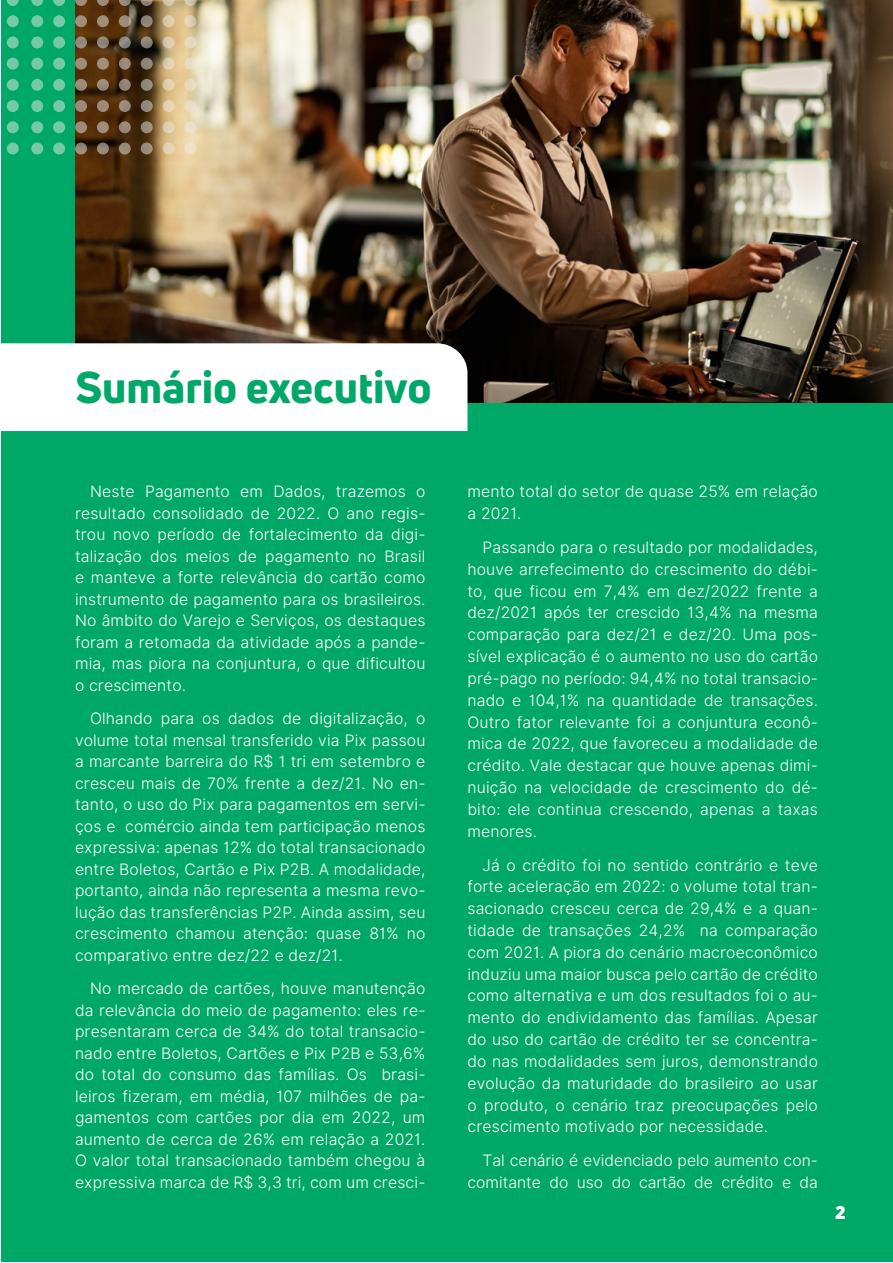
<style>
.page{position:relative;width:893px;height:1263px;background:#fff}
.page>*{position:absolute;margin:0;border:0;box-sizing:border-box;transform-origin:0 0}
.t1{font:800 43.5px "Uni Neue";color:#00a868}
.t2{font:900 18px "Uni Neue";color:#fff}
.t3{font:15.75px/21.5px "Inter Light BETA";letter-spacing:.01em;color:#fff;text-align:justify}
</style>
<div class="page">
<div style="left:1px;top:1px;width:891px;height:1261px;background:#00a868"></div>
<img style="left:75px;top:0;width:818px;height:403px">
<div style="left:1px;top:343px;width:466px;height:88px;background:#fff"></div>
<div style="left:7px;top:143px;width:12px;height:11px;background:#75c9a9;border-radius:50%"></div>
<svg style="left:7px;top:121px;width:12px;height:12px"></svg>
<svg style="left:7px;top:100px;width:12px;height:12px"></svg>
<svg style="left:7px;top:79px;width:12px;height:12px"></svg>
<svg style="left:7px;top:58px;width:12px;height:12px"></svg>
<svg style="left:7px;top:36px;width:12px;height:12px"></svg>
<svg style="left:7px;top:15px;width:12px;height:12px"></svg>
<svg style="left:7px;top:0;width:12px;height:6px"></svg>
<div style="left:184px;top:143px;width:12px;height:11px;background:#ece1c9;border-radius:50%"></div>
<div style="left:184px;top:121px;width:12px;height:12px;background:#eae0cb;border-radius:50%"></div>
<svg style="left:184px;top:100px;width:12px;height:12px"></svg>
<svg style="left:184px;top:79px;width:12px;height:12px"></svg>
<svg style="left:184px;top:58px;width:12px;height:12px"></svg>
<div style="left:184px;top:36px;width:12px;height:12px;background:#e4d8be;border-radius:50%"></div>
<svg style="left:184px;top:15px;width:12px;height:12px"></svg>
<svg style="left:184px;top:0;width:12px;height:6px"></svg>
<div style="left:163px;top:143px;width:12px;height:11px;background:#e3d3b5;border-radius:50%"></div>
<div style="left:163px;top:121px;width:12px;height:12px;background:#e0d1b4;border-radius:50%"></div>
<div style="left:163px;top:100px;width:12px;height:12px;background:#e4d4b6;border-radius:50%"></div>
<svg style="left:163px;top:79px;width:12px;height:12px"></svg>
<svg style="left:163px;top:58px;width:12px;height:12px"></svg>
<svg style="left:163px;top:36px;width:12px;height:12px"></svg>
<svg style="left:163px;top:15px;width:12px;height:12px"></svg>
<svg style="left:163px;top:0;width:12px;height:6px"></svg>
<div style="left:141px;top:143px;width:12px;height:11px;background:#988b7a;border-radius:50%"></div>
<svg style="left:141px;top:121px;width:12px;height:12px"></svg>
<svg style="left:141px;top:100px;width:12px;height:12px"></svg>
<svg style="left:141px;top:79px;width:12px;height:12px"></svg>
<svg style="left:141px;top:58px;width:12px;height:12px"></svg>
<svg style="left:141px;top:36px;width:12px;height:12px"></svg>
<svg style="left:141px;top:15px;width:12px;height:12px"></svg>
<svg style="left:141px;top:0;width:12px;height:6px"></svg>
<div style="left:119px;top:143px;width:12px;height:11px;background:#988a7a;border-radius:50%"></div>
<svg style="left:119px;top:121px;width:12px;height:12px"></svg>
<div style="left:119px;top:100px;width:12px;height:12px;background:#988979;border-radius:50%"></div>
<svg style="left:119px;top:79px;width:12px;height:12px"></svg>
<div style="left:119px;top:58px;width:12px;height:12px;background:#998a79;border-radius:50%"></div>
<svg style="left:119px;top:36px;width:12px;height:12px"></svg>
<svg style="left:119px;top:15px;width:12px;height:12px"></svg>
<svg style="left:119px;top:0;width:12px;height:6px"></svg>
<svg style="left:97px;top:143px;width:12px;height:11px"></svg>
<div style="left:97px;top:121px;width:12px;height:12px;background:#9f8b79;border-radius:50%"></div>
<svg style="left:97px;top:100px;width:12px;height:12px"></svg>
<svg style="left:97px;top:79px;width:12px;height:12px"></svg>
<div style="left:97px;top:58px;width:12px;height:12px;background:#a28f7a;border-radius:50%"></div>
<svg style="left:97px;top:36px;width:12px;height:12px"></svg>
<svg style="left:97px;top:15px;width:12px;height:12px"></svg>
<svg style="left:97px;top:0;width:12px;height:6px"></svg>
<svg style="left:75px;top:143px;width:12px;height:11px"></svg>
<div style="left:75px;top:121px;width:12px;height:12px;background:#a08b79;border-radius:50%"></div>
<svg style="left:75px;top:100px;width:12px;height:12px"></svg>
<svg style="left:75px;top:79px;width:12px;height:12px"></svg>
<div style="left:75px;top:58px;width:12px;height:12px;background:#a08d78;border-radius:50%"></div>
<svg style="left:75px;top:36px;width:12px;height:12px"></svg>
<svg style="left:75px;top:15px;width:12px;height:12px"></svg>
<svg style="left:75px;top:0;width:12px;height:6px"></svg>
<div style="left:53px;top:143px;width:12px;height:11px;background:#75c9a9;border-radius:50%"></div>
<svg style="left:53px;top:121px;width:12px;height:12px"></svg>
<svg style="left:53px;top:100px;width:12px;height:12px"></svg>
<svg style="left:53px;top:79px;width:12px;height:12px"></svg>
<div style="left:53px;top:58px;width:12px;height:12px;background:#75c9a9;border-radius:50%"></div>
<div style="left:53px;top:36px;width:12px;height:12px;background:#75c9a9;border-radius:50%"></div>
<svg style="left:53px;top:15px;width:12px;height:12px"></svg>
<svg style="left:53px;top:0;width:12px;height:6px"></svg>
<div style="left:31px;top:143px;width:12px;height:11px;background:#75c9a9;border-radius:50%"></div>
<svg style="left:31px;top:121px;width:12px;height:12px"></svg>
<div style="left:31px;top:100px;width:12px;height:12px;background:#75c9a9;border-radius:50%"></div>
<svg style="left:31px;top:79px;width:12px;height:12px"></svg>
<svg style="left:31px;top:58px;width:12px;height:12px"></svg>
<svg style="left:31px;top:36px;width:12px;height:12px"></svg>
<svg style="left:31px;top:15px;width:12px;height:12px"></svg>
<svg style="left:31px;top:0;width:12px;height:6px"></svg>
<p class="t1" style="left:75px;top:358px;width:358px">Sumário executivo</p>
<p class="t3" style="left:75px;top:481px;width:352px;text-indent:15px">Neste Pagamento em Dados, trazemos o resultado consolidado de 2022. O ano regis&shy;trou novo período de fortalecimento da digi&shy;talização dos meios de pagamento no Brasil e manteve a forte relevância do cartão como instrumento de pagamento para os brasileiros.<br>No âmbito do Varejo e Serviços, os destaques foram a retomada da atividade após a pande&shy;mia, mas piora na conjuntura, o que dificultou o crescimento.</p>
<p class="t3" style="left:75px;top:708px;width:352px;text-indent:15px">Olhando para os dados de digitalização, o volume total mensal transferido via Pix passou a marcante barreira do R$ 1 tri em setembro e cresceu mais de 70% frente a dez/21. No en&shy;tanto, o uso do Pix para pagamentos em servi&shy;ços e comércio ainda tem participação menos expressiva: apenas 12% do total transacionado entre Boletos, Cartão e Pix P2B. A modalidade, portanto, ainda não representa a mesma revo&shy;lução das transferências P2P. Ainda assim, seu crescimento chamou atenção: quase 81% no comparativo entre dez/22 e dez/21.</p>
<p class="t3" style="left:75px;top:978px;width:352px;text-indent:15px">No mercado de cartões, houve manutenção da relevância do meio de pagamento: eles re&shy;presentaram cerca de 34% do total transacio&shy;nado entre Boletos, Cartões e Pix P2B e 53,6% do total do consumo das famílias. Os brasi&shy;leiros fizeram, em média, 107 milhões de pa&shy;gamentos com cartões por dia em 2022, um aumento de cerca de 26% em relação a 2021.<br>O valor total transacionado também chegou à expressiva marca de R$ 3,3 tri, com um cresci-</p>
<p class="t3" style="left:467px;top:481px;width:352px">mento total do setor de quase 25% em relação a 2021.</p>
<p class="t3" style="left:467px;top:537px;width:352px;text-indent:15px">Passando para o resultado por modalidades, houve arrefecimento do crescimento do débi&shy;to, que ficou em 7,4% em dez/2022 frente a dez/2021 após ter crescido 13,4% na mesma comparação para dez/21 e dez/20. Uma pos&shy;sível explicação é o aumento no uso do cartão pré-pago no período: 94,4% no total transacio&shy;nado e 104,1% na quantidade de transações.<br>Outro fator relevante foi a conjuntura econô&shy;mica de 2022, que favoreceu a modalidade de crédito. Vale destacar que houve apenas dimi&shy;nuição na velocidade de crescimento do dé&shy;bito: ele continua crescendo, apenas a taxas menores.</p>
<p class="t3" style="left:467px;top:854px;width:352px;text-indent:15px">Já o crédito foi no sentido contrário e teve forte aceleração em 2022: o volume total tran&shy;sacionado cresceu cerca de 29,4% e a quan&shy;tidade de transações 24,2% na comparação com 2021. A piora do cenário macroeconômico induziu uma maior busca pelo cartão de crédito como alternativa e um dos resultados foi o au&shy;mento do endividamento das famílias. Apesar do uso do cartão de crédito ter se concentra&shy;do nas modalidades sem juros, demonstrando evolução da maturidade do brasileiro ao usar o produto, o cenário traz preocupações pelo crescimento motivado por necessidade.</p>
<p class="t3" style="left:467px;top:1150px;width:352px;text-align:right">Tal cenário é evidenciado pelo aumento con&shy;comitante do uso do cartão de crédito e da</p>
<p class="t2" style="left:835px;top:1199px;width:12px">2</p>
</div>
